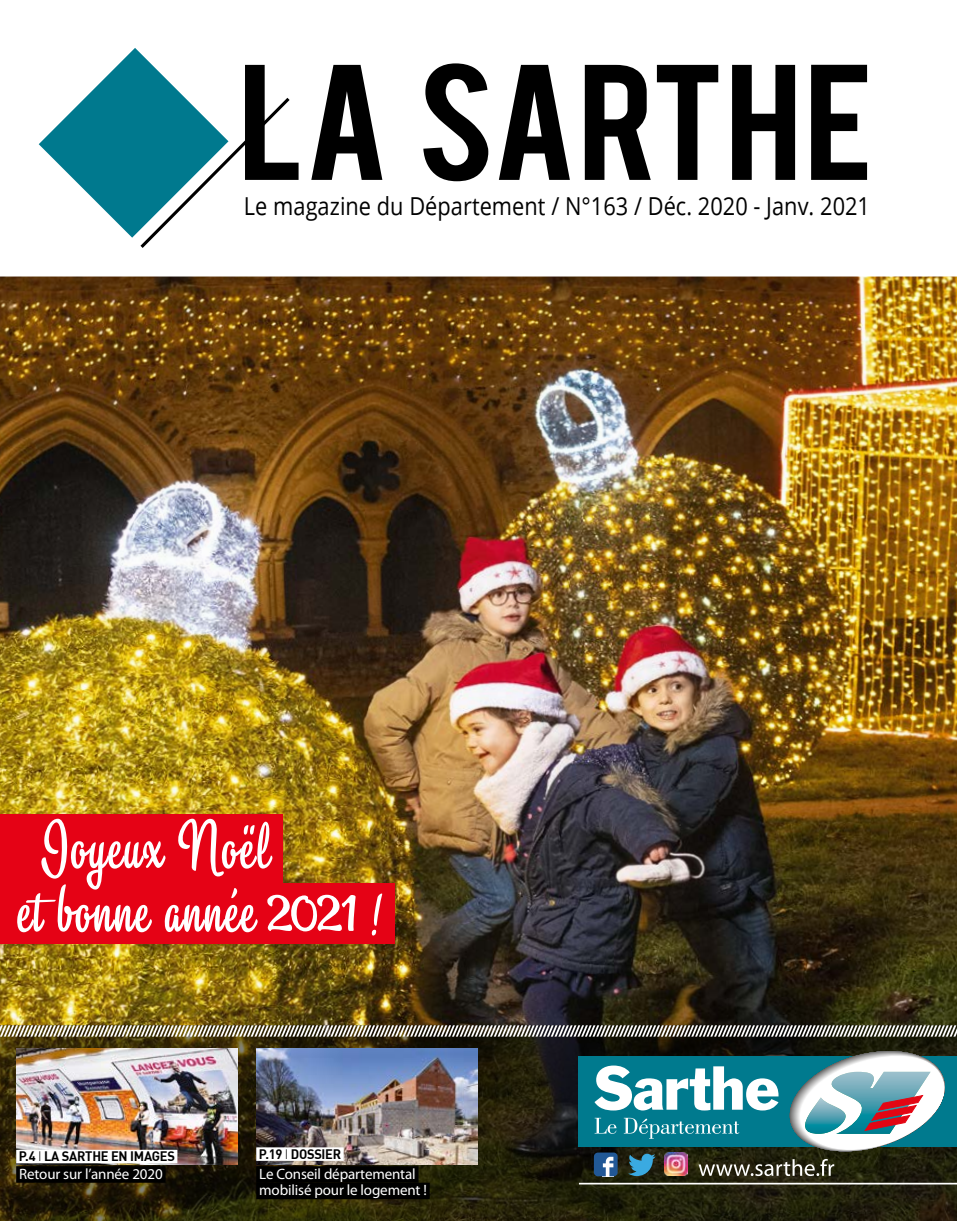
<style>
.page{position:relative;width:957px;height:1221px;background:#fff}
.page>*{position:absolute;margin:0;border:0;box-sizing:border-box;transform-origin:0 0}
.t1{font:61.5px/63.6px "i Ciel Alina";letter-spacing:.025em;color:#fff}
.t2{font:24.75px "Open Sans";color:#000;scale:.88 1}
.t3{font:15px/16.5px "Myriad Pro";letter-spacing:-.01em;color:#fff}
.t4{font:700 13.5px "DIN";letter-spacing:-.02em;color:#000;scale:.95 1}
.s1{font-family:"Machiarge";font-style:italic;font-size:52.5px}
.s2{font-size:54px}
.s3{font-weight:300}
</style>
<div class="page">
<img style="left:0;top:276px;width:957px;height:749px">
<svg style="left:0;top:1036px;width:957px;height:184px;background:#26220d"></svg>
<img style="left:0;top:1025px;width:957px;height:11px">
<hr style="left:579px;top:1182px;width:378px;height:2px;background:#fff">
<div style="left:579px;top:1056px;width:378px;height:90px;background:#007a8e"></div>
<svg style="left:594px;top:1050px;width:355px;height:126px"></svg>
<img style="left:664px;top:1152px;width:23px;height:23px">
<svg style="left:39px;top:48px;width:259px;height:200px"></svg>
<svg style="left:311px;top:65px;width:71px;height:115px"></svg>
<svg style="left:423px;top:63px;width:65px;height:118px"></svg>
<svg style="left:499px;top:65px;width:71px;height:115px"></svg>
<svg style="left:585px;top:65px;width:66px;height:115px"></svg>
<svg style="left:657px;top:65px;width:61px;height:115px"></svg>
<svg style="left:732px;top:65px;width:63px;height:115px"></svg>
<svg style="left:811px;top:65px;width:56px;height:115px"></svg>
<div style="left:0;top:814px;width:283px;height:71px;background:#e50215"></div>
<div style="left:0;top:883px;width:394px;height:61px;background:#e50215"></div>
<img style="left:256px;top:1047px;width:221px;height:117px">
<img style="left:16px;top:1047px;width:221px;height:117px">
<div style="left:16px;top:1166px;width:150px;height:16px;background:#000"></div>
<div style="left:16px;top:1149px;width:161px;height:14px;background:#fff"></div>
<div style="left:256px;top:1166px;width:162px;height:16px;background:#000"></div>
<div style="left:256px;top:1182px;width:174px;height:17px;background:#000"></div>
<div style="left:256px;top:1147px;width:88px;height:13px;background:#fff"></div>
<h2 class="t2" style="left:244px;top:189px;width:713px">Le magazine du Département / N°163 / Déc. 2020 - Janv. 2021</h2>
<h1 class="t1" style="left:16px;top:815px;width:383px;text-indent:25px">Joyeux Noël<br>et bonne année <span class="s1">2021</span><span class="s2">!</span></h1>
<p class="t4" style="left:19px;top:1147px;width:166px">P.4 <span class="s3">I</span> LA SARTHE EN IMAGES</p>
<p class="t3" style="left:19px;top:1165px;width:145px">Retour sur l’année 2020</p>
<p class="t4" style="left:259px;top:1144px;width:88px">P.19 <span class="s3">I</span> DOSSIER</p>
<p class="t3" style="left:259px;top:1165px;width:169px">Le Conseil départemental mobilisé pour le logement !</p>
</div>
